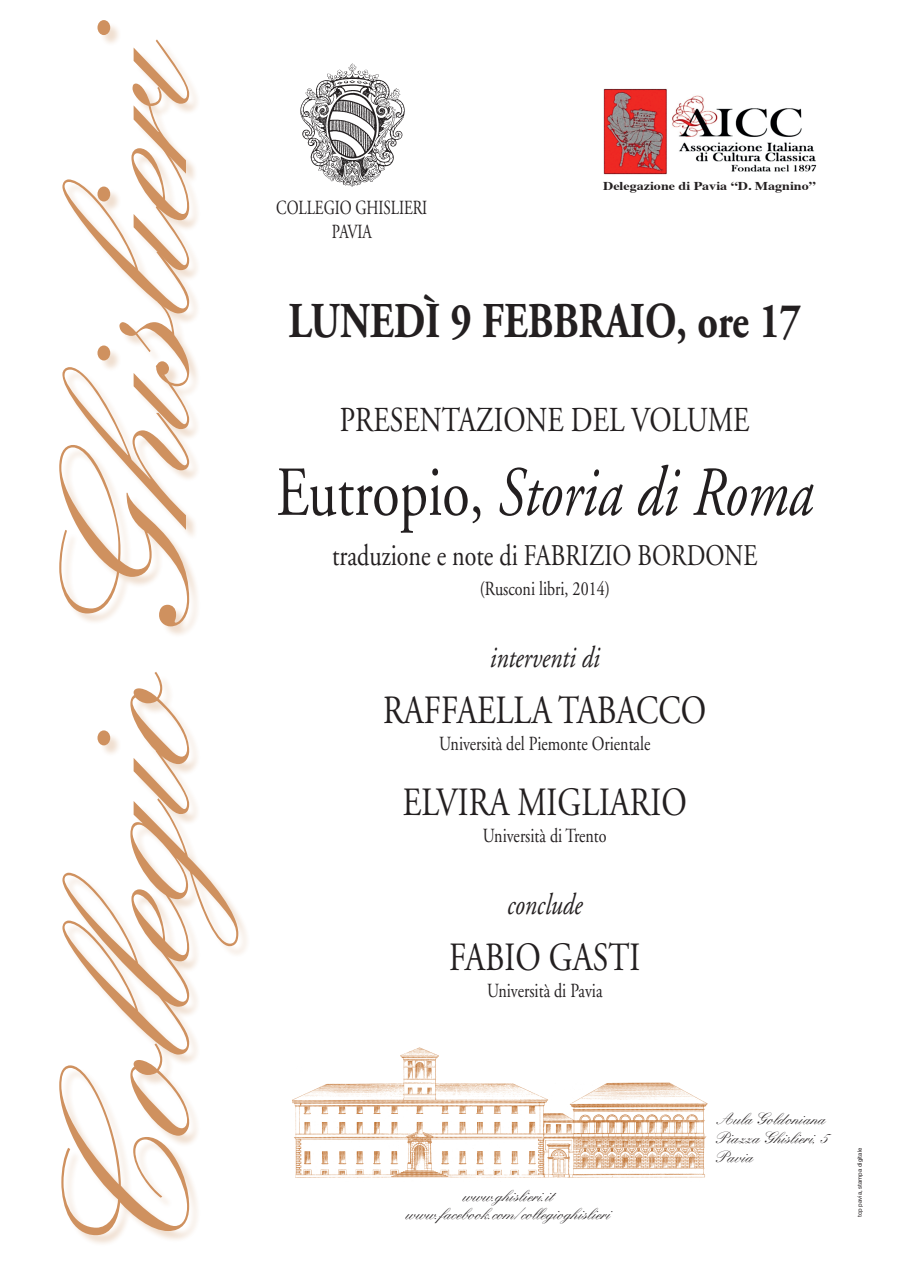
<style>
.page{position:relative;width:908px;height:1276px;background:#fff}
.page>*{position:absolute;margin:0;border:0;box-sizing:border-box;transform-origin:0 0}
.t1{font:500 176.8px "Kuenstler Script";color:#cf915f;scale:1.18 1}
.t2{font:italic 70px "Adobe Garamond";color:#231f20;scale:.8 1}
.t3{font:700 50px "Adobe Garamond";color:#231f20;scale:.8 1}
.t4{font:40px "Adobe Garamond";color:#231f20;scale:.8 1}
.t5{font:35px "Adobe Garamond";color:#231f20;scale:.8 1}
.t6{font:30px "Adobe Garamond";color:#231f20;scale:.8 1}
.t7{font:italic 30px "Adobe Garamond";color:#231f20;scale:.8 1}
.t8{font:20px "Adobe Garamond";color:#231f20;scale:.8 1}
.t9{font:20px/24px "Adobe Garamond";color:#231f20;text-align:center;scale:.75 1}
.t10{font:500 16px/19.2px "Kuenstler Script";color:#231f20}
.t11{font:700 12px "Times";color:#231f20;scale:1.17 1}
.t12{font:6px "Helvetica Neue";color:#231f20}
.s1{font-style:normal}
</style>
<div class="page">
<div style="left:61px;top:22px;width:189px;height:1225px;background:#b15b10;opacity:.2"></div>
<img style="left:292px;top:1047px;width:416px;height:131px">
<img style="left:300px;top:63px;width:105px;height:124px">
<img style="left:603px;top:88px;width:214px;height:87px">
<h1 class="t1" style="left:23px;top:1261px;width:1054px;rotate:-90deg">Collegio Ghislieri</h1>
<p class="t9" style="left:276px;top:196px;width:203px">COLLEGIO GHISLIERI<br>PAVIA</p>
<p class="t11" style="left:603px;top:175px;width:183px">Delegazione di Pavia “D. Magnino”</p>
<h3 class="t3" style="left:288px;top:294px;width:641px">LUNEDì 9 FEBBRAIO, ore 17</h3>
<h3 class="t5" style="left:340px;top:401px;width:513px">PRESENTAZIONE DEL VOLUME</h3>
<h2 class="t2" style="left:276px;top:455px;width:672px"><span class="s1">Eutropio,</span> Storia di Roma</h2>
<h3 class="t6" style="left:332px;top:539px;width:309px">traduzione e note di Fabrizio</h3>
<h3 class="t6" style="left:637px;top:539px;width:23px">Bordone</h3>
<p class="t8" style="left:479px;top:577px;width:164px">(Rusconi libri, 2014)</p>
<h3 class="t7" style="left:489px;top:641px;width:139px">interventi di</h3>
<h3 class="t4" style="left:383px;top:689px;width:51px">Raffaella</h3>
<h3 class="t4" style="left:558px;top:689px;width:174px">Tabacco</h3>
<p class="t8" style="left:439px;top:733px;width:265px">Università del Piemonte Orientale</p>
<h3 class="t4" style="left:402px;top:781px;width:47px">Elvira</h3>
<h3 class="t4" style="left:517px;top:781px;width:103px">Migliario</h3>
<p class="t8" style="left:482px;top:825px;width:156px">Università di Trento</p>
<h3 class="t7" style="left:507px;top:888px;width:96px">conclude</h3>
<h3 class="t4" style="left:449px;top:936px;width:148px">Fabio Gasti</h3>
<p class="t8" style="left:487px;top:980px;width:146px">Università di Pavia</p>
<p class="t10" style="left:405px;top:1187px;width:206px;line-height:18px;text-align:center">www.ghislieri.it www.facebook.com/collegioghislieri</p>
<p class="t10" style="left:716px;top:1109px;width:113px">Aula Goldoniana<br>Piazza Ghislieri, 5<br>Pavia</p>
<p class="t12" style="left:855px;top:1217px;width:71px;rotate:-90deg">tcp pavia, stampa digitale</p>
</div>
